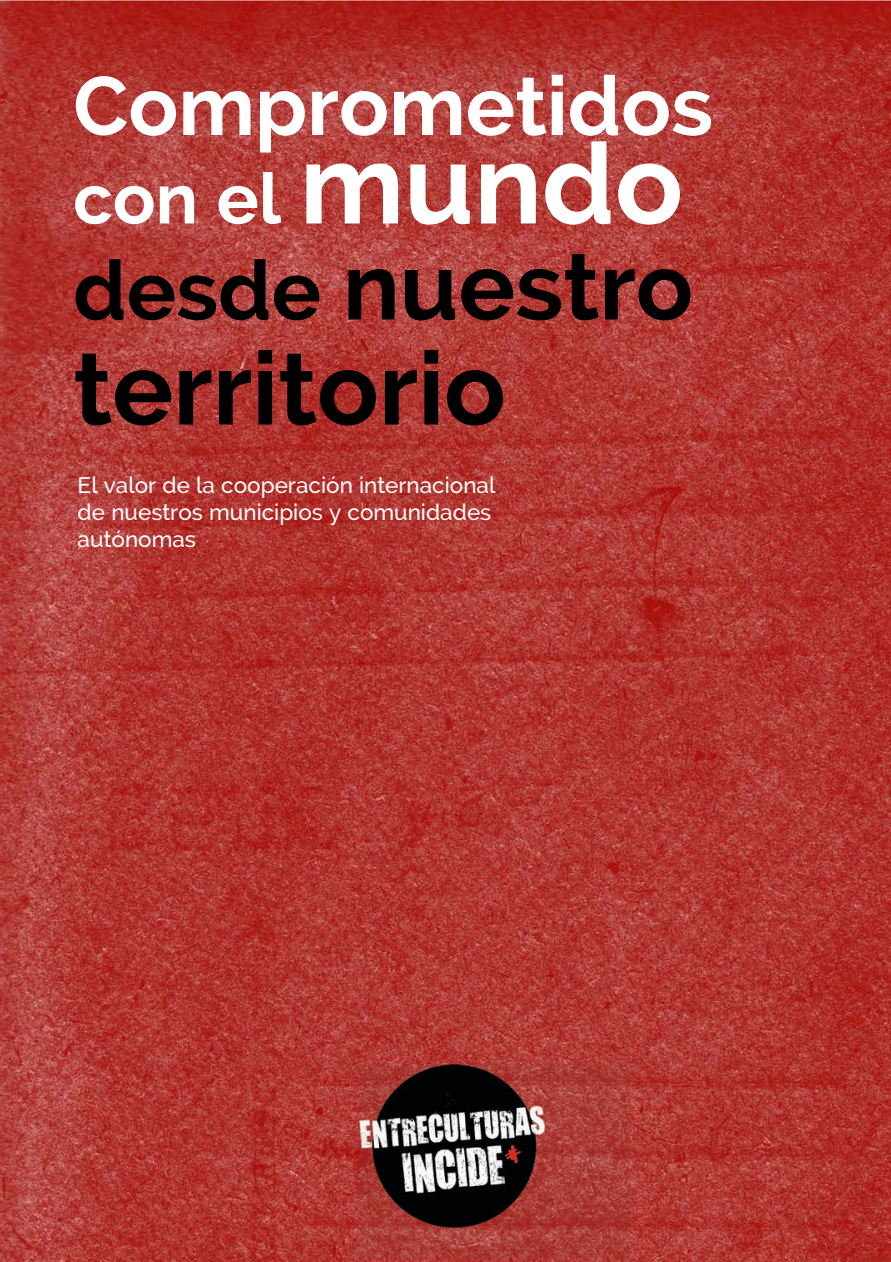
<style>
.page{position:relative;width:891px;height:1262px;background:#fff}
.page>*{position:absolute;margin:0;border:0;box-sizing:border-box;transform-origin:0 0}
.t1{font:700 102px "Raleway";color:#000}
.t2{font:700 94.5px "Raleway";color:#000}
.t3{font:700 82.5px "Raleway";color:#fff}
.t4{font:700 70.5px "Raleway";color:#fff}
.t5{font:500 22.5px/27px "Raleway";color:#fff}
.s1{font-size:112.5px}
.s2{font-size:82.5px}
</style>
<div class="page">
<img style="left:0;top:0;width:891px;height:1262px">
<img style="left:360px;top:1065px;width:268px;height:193px">
<h3 class="t3" style="left:73px;top:57px;width:641px">Comprometidos</h3>
<h3 class="t4" style="left:73px;top:157px;width:611px">con el <span class="s1">mundo</span></h3>
<h2 class="t2" style="left:73px;top:231px;width:621px"><span class="s2">desde</span> nuestro</h2>
<h1 class="t1" style="left:73px;top:329px;width:434px">territorio</h1>
<p class="t5" style="left:78px;top:471px;width:419px">El valor de la cooperación internacional de nuestros municipios y comunidades autónomas</p>
</div>
